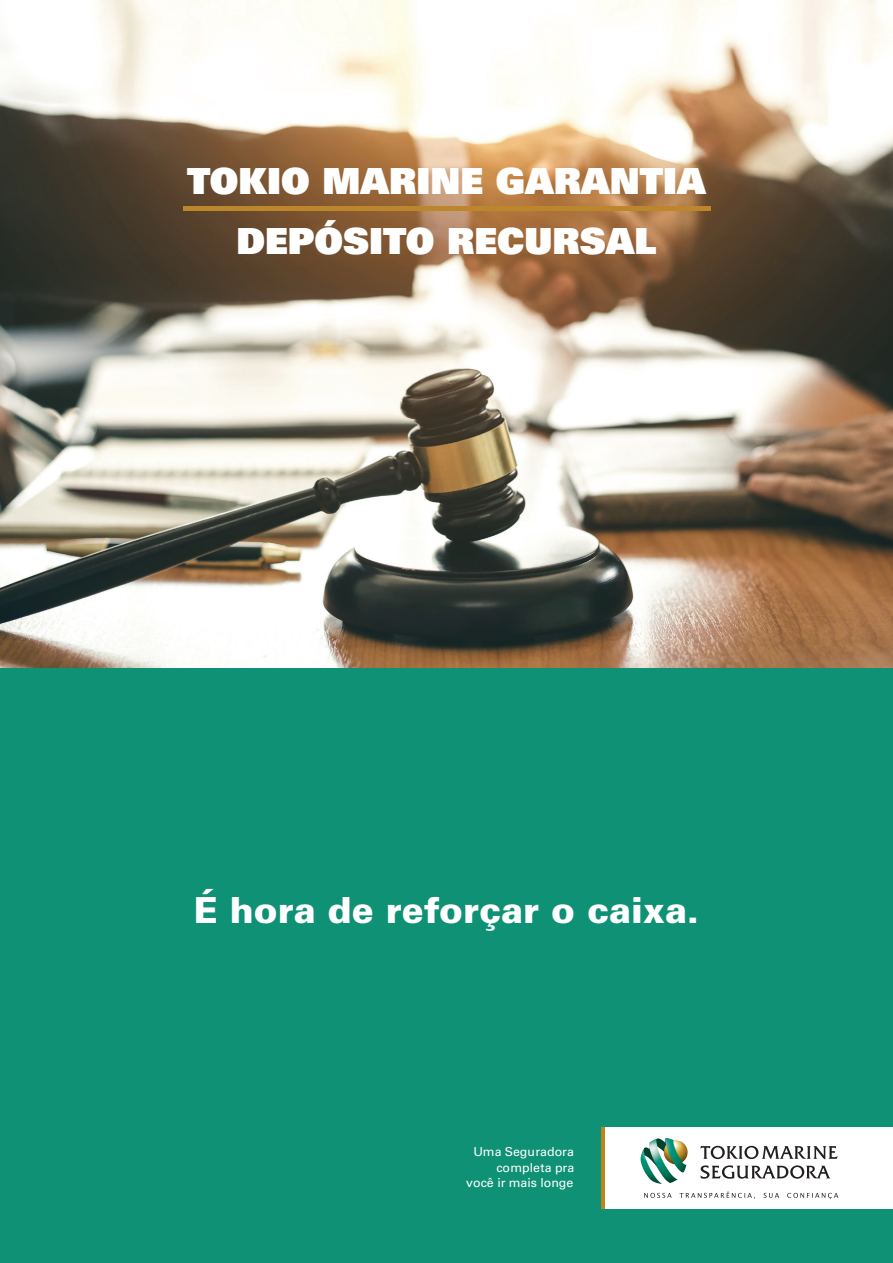
<style>
.page{position:relative;width:893px;height:1263px;background:#fff}
.page>*{position:absolute;margin:0;border:0;box-sizing:border-box;transform-origin:0 0}
.t1{font:36px/60px "Univers LT Std X Black";color:#fff;text-align:center}
.t2{font:900 36px "Univers LT Std";color:#fff}
.t3{font:12.45px/15.5px "Univers LT Std";color:#fff;text-align:right}
</style>
<div class="page">
<img style="left:0;top:0;width:893px;height:668px">
<div style="left:0;top:668px;width:893px;height:595px;background:#0f9175"></div>
<hr style="left:183px;top:206px;width:527px;height:4px;background:#bc872c">
<hr style="left:601px;top:1128px;width:4px;height:81px;background:#bb851a">
<div style="left:605px;top:1128px;width:288px;height:81px;background:#fff"></div>
<svg style="left:644px;top:1191px;width:194px;height:8px"></svg>
<img style="left:640px;top:1138px;width:48px;height:46px">
<svg style="left:700px;top:1146px;width:138px;height:33px"></svg>
<h1 class="t1" style="left:187px;top:150px;width:520px">TOKIO MARINE GARANTIA<br>DEPÓSITO RECURSAL</h1>
<h1 class="t2" style="left:194px;top:888px;width:507px">É hora de reforçar o caixa.</h1>
<p class="t3" style="left:466px;top:1144px;width:110px">Uma Seguradora completa pra você ir mais longe</p>
</div>
